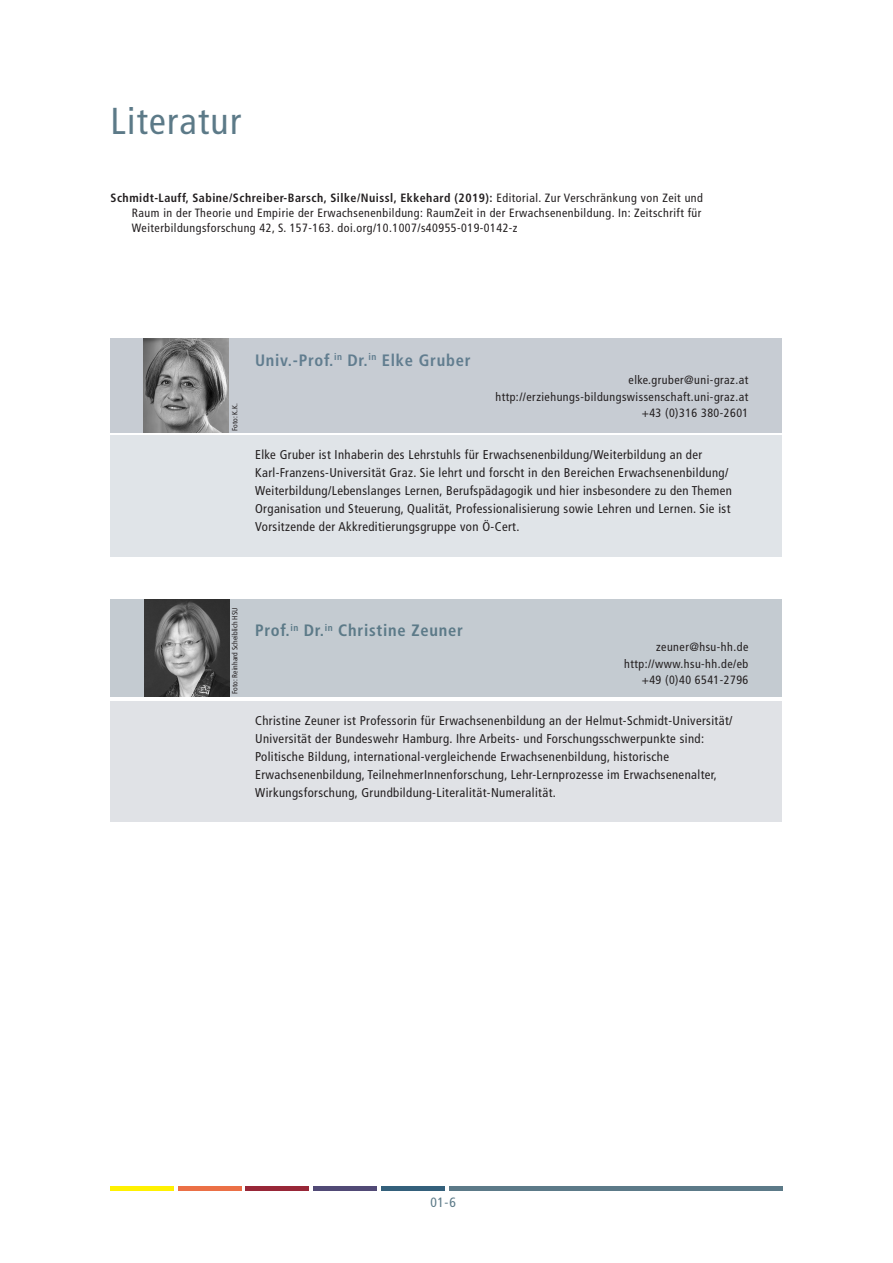
<style>
.page{position:relative;width:893px;height:1263px;background:#fff}
.page>*{position:absolute;margin:0;border:0;box-sizing:border-box;transform-origin:0 0}
.t1{font:condensed 37.5px "Frutiger LT Std";letter-spacing:.035em;color:#5c7a88}
.t2{font:700 condensed 16.5px "Frutiger LT Std";letter-spacing:.045em;color:#617d8f}
.t3{font:700 condensed 16.5px "Frutiger LT Std";letter-spacing:.045em;color:#5c7a88}
.t4{font:condensed 13.5px "Frutiger LT Std";color:#5c7a88}
.CV{font:condensed 12.75px/18px "Frutiger LT Std";letter-spacing:.03em;color:#231f20}
.Literatur{font:condensed 12px/15px "Frutiger LT Std";letter-spacing:.04em;color:#231f20}
.CV_Kontakt{font:condensed 12px "Frutiger LT Std";letter-spacing:.04em;color:#231f20}
.t5{font:condensed 7.5px "Frutiger LT Std";letter-spacing:.005em;color:#231f20}
.s1{font-weight:700}
</style>
<div class="page">
<div style="left:111px;top:1186px;width:63px;height:5px;background:#fff101"></div>
<div style="left:178px;top:1186px;width:64px;height:5px;background:#eb7046"></div>
<div style="left:246px;top:1186px;width:63px;height:5px;background:#982738"></div>
<div style="left:313px;top:1186px;width:64px;height:5px;background:#514a76"></div>
<div style="left:381px;top:1186px;width:63px;height:5px;background:#34607b"></div>
<div style="left:449px;top:1186px;width:333px;height:5px;background:#5c7a88"></div>
<div style="left:111px;top:599px;width:671px;height:98px;background:#c4cbd1"></div>
<div style="left:111px;top:701px;width:671px;height:121px;background:#e0e2e6"></div>
<img style="left:144px;top:599px;width:85px;height:98px">
<div style="left:111px;top:338px;width:671px;height:95px;background:#c7ccd3"></div>
<div style="left:111px;top:435px;width:671px;height:122px;background:#e0e4e8"></div>
<img style="left:144px;top:338px;width:85px;height:95px">
<p class="t1" style="left:111px;top:100px;width:132px">Literatur</p>
<p class="Literatur" style="left:132px;top:190px;width:573px;text-indent:-21px"><span class="s1">Schmidt-Lauff, Sabine/Schreiber-Barsch, Silke/Nuissl, Ekkehard (2019):</span> Editorial. Zur Verschränkung von Zeit und<br>Raum in der Theorie und Empirie der Erwachsenenbildung: RaumZeit in der Erwachsenenbildung. In: Zeitschrift für<br>Weiterbildungsforschung 42, S. 157-163. doi.org/10.1007/s40955-019-0142-z</p>
<p class="t5" style="left:230px;top:431px;width:29px;rotate:-90deg">Foto: K.K.</p>
<p class="t2" style="left:255px;top:350px;width:217px">Univ.-Prof.<sup>in</sup> Dr.<sup>in</sup> Elke Gruber</p>
<p class="CV_Kontakt" style="left:628px;top:373px;width:121px">elke.gruber@uni-graz.at</p>
<p class="CV_Kontakt" style="left:495px;top:389px;width:254px">http://erziehungs-bildungswissenschaft.uni-graz.at</p>
<p class="CV_Kontakt" style="left:642px;top:406px;width:108px">+43 (0)316 380-2601</p>
<p class="CV" style="left:255px;top:446px;width:478px">Elke Gruber ist Inhaberin des Lehrstuhls für Erwachsenenbildung/Weiterbildung an der Karl-Franzens-Universität Graz. Sie lehrt und forscht in den Bereichen Erwachsenenbildung/ Weiterbildung/Lebenslanges Lernen, Berufspädagogik und hier insbesondere zu den Themen Organisation und Steuerung, Qualität, Professionalisierung sowie Lehren und Lernen. Sie ist Vorsitzende der Akkreditierungsgruppe von Ö-Cert.</p>
<p class="t5" style="left:230px;top:694px;width:88px;rotate:-90deg">Foto: Reinhard Scheiblich HSU</p>
<p class="t3" style="left:255px;top:621px;width:209px">Prof.<sup>in</sup> Dr.<sup>in</sup> Christine Zeuner</p>
<p class="CV_Kontakt" style="left:656px;top:640px;width:94px">zeuner@hsu-hh.de</p>
<p class="CV_Kontakt" style="left:624px;top:656px;width:126px">http://www.hsu-hh.de/eb</p>
<p class="CV_Kontakt" style="left:642px;top:673px;width:108px">+49 (0)40 6541-2796</p>
<p class="CV" style="left:255px;top:711px;width:479px">Christine Zeuner ist Professorin für Erwachsenenbildung an der Helmut-Schmidt-Universität/ Universität der Bundeswehr Hamburg. Ihre Arbeits- und Forschungsschwerpunkte sind:<br>Politische Bildung, international-vergleichende Erwachsenenbildung, historische Erwachsenenbildung, TeilnehmerInnenforschung, Lehr-Lernprozesse im Erwachsenenalter, Wirkungsforschung, Grundbildung-Literalität-Numeralität.</p>
<p class="t4" style="left:430px;top:1195px;width:27px">01-6</p>
</div>
